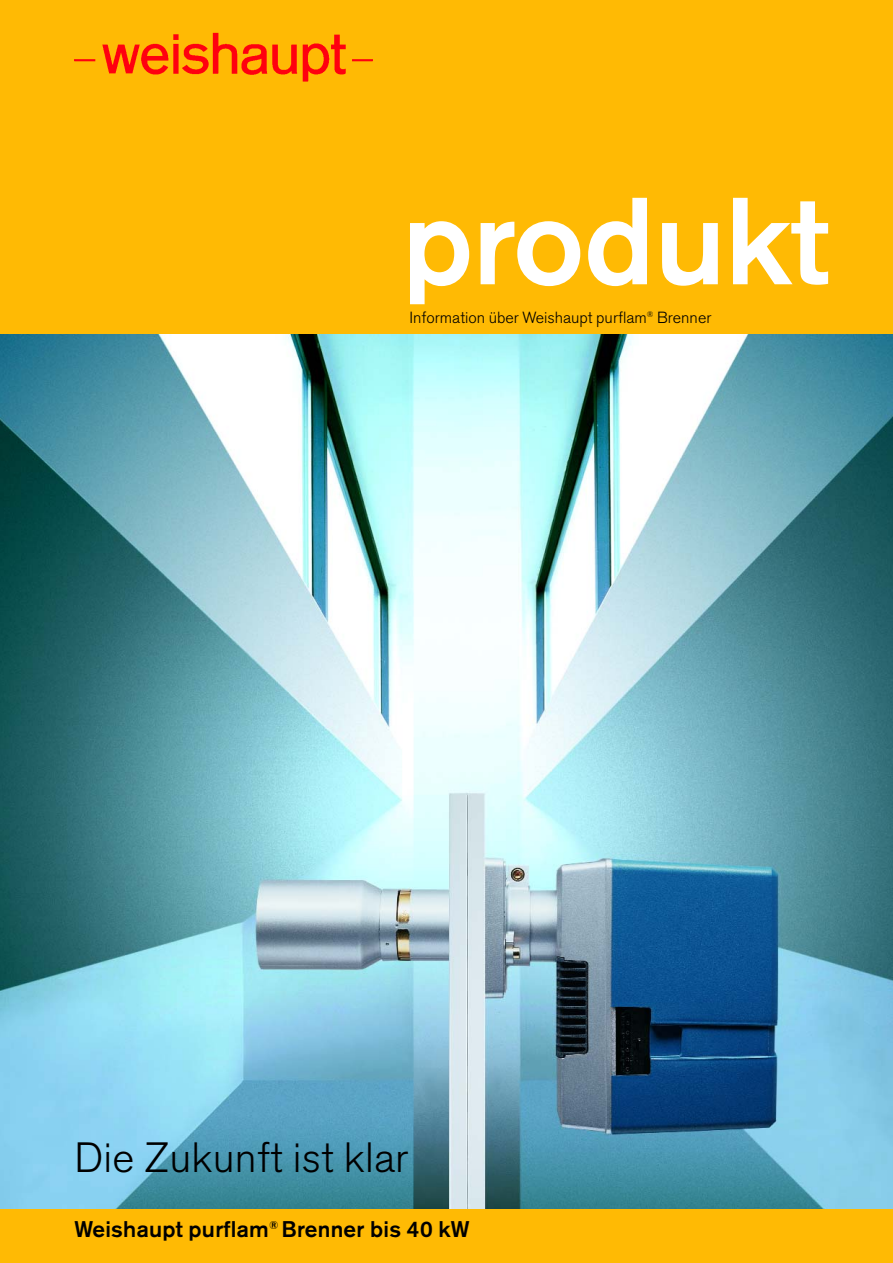
<style>
.page{position:relative;width:893px;height:1263px;background:#fff}
.page>*{position:absolute;margin:0;border:0;box-sizing:border-box;transform-origin:0 0}
.t1{font:500 122.55px "Akzidenz Grotesk BE";letter-spacing:-.005em;color:#fff}
.t2{font:300 42px "Akzidenz Grotesk BE";letter-spacing:.005em;color:#000}
.t3{font:500 22.5px "Akzidenz Grotesk BE";letter-spacing:.01em;color:#000}
.t4{font:300 16.05px "Akzidenz Grotesk BE";color:#000}
</style>
<div class="page">
<div style="left:0;top:0;width:892px;height:1263px;background:#ffba04"></div>
<img style="left:0;top:335px;width:892px;height:874px">
<img style="left:74px;top:32px;width:298px;height:50px">
<h1 class="t1" style="left:402px;top:198px;width:428px">produkt</h1>
<p class="t4" style="left:409px;top:311px;width:303px">Information über Weishaupt purflam<sup>®</sup> Brenner</p>
<h2 class="t2" style="left:74px;top:1143px;width:335px">Die Zukunft ist klar</h2>
<h3 class="t3" style="left:74px;top:1221px;width:397px">Weishaupt purflam<sup>®</sup> Brenner bis 40 kW</h3>
</div>
